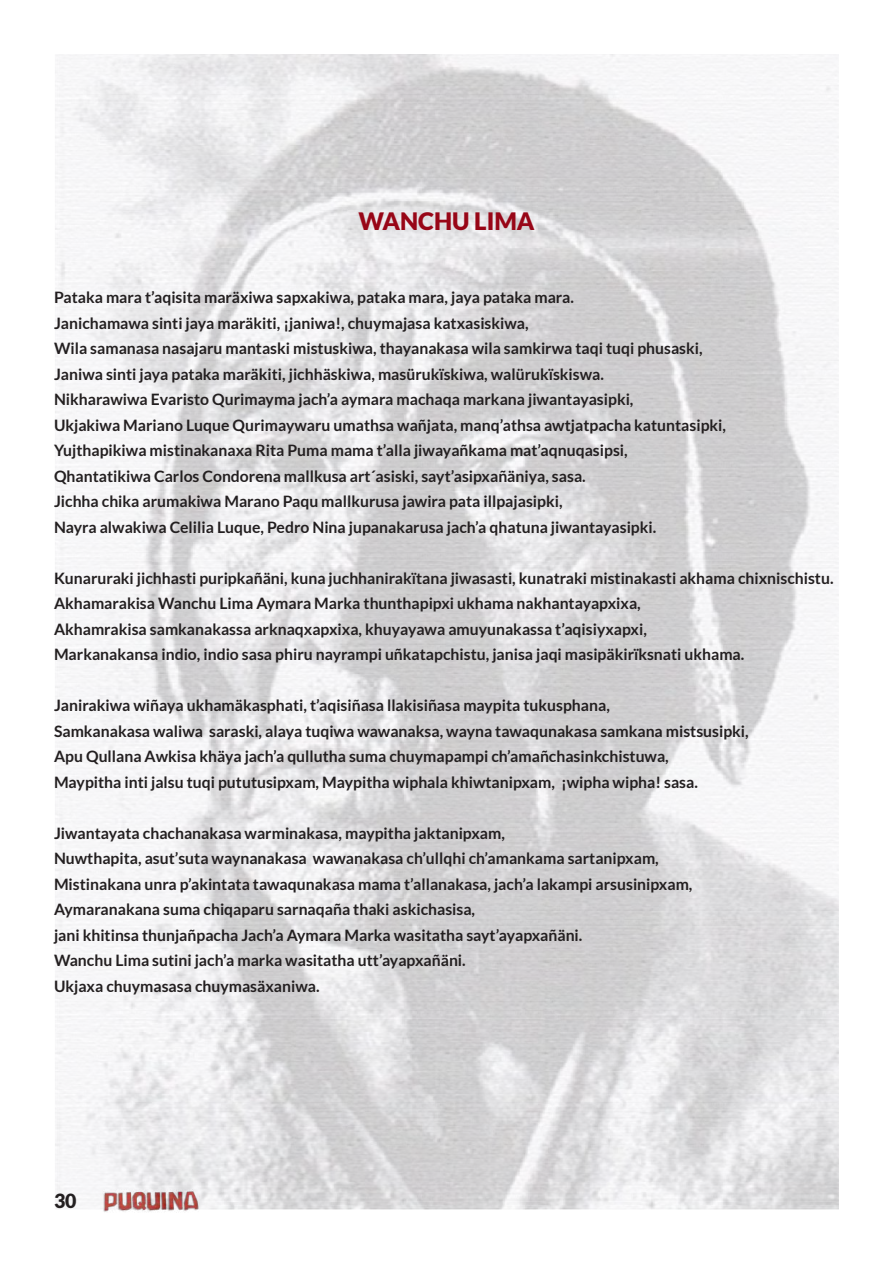
<style>
.page{position:relative;width:893px;height:1263px;background:#fff}
.page>*{position:absolute;margin:0;border:0;box-sizing:border-box;transform-origin:0 0}
.t1{font:900 24px "Lato";color:#980617}
.t2{font:900 19.5px "Lato";color:#231f20}
.t3{font:700 15.75px/25.5px "Lato";color:#231f20}
</style>
<div class="page">
<img style="left:103px;top:1209px;width:97px;height:3px">
<img style="left:55px;top:54px;width:784px;height:1155px">
<h1 class="t1" style="left:358px;top:207px;width:178px">WANCHU LIMA</h1>
<p class="t3" style="left:54px;top:285px;width:674px">Pataka mara t’aqisita maräxiwa sapxakiwa, pataka mara, jaya pataka mara.<br>Janichamawa sinti jaya maräkiti, ¡janiwa!, chuymajasa katxasiskiwa,<br>Wila samanasa nasajaru mantaski mistuskiwa, thayanakasa wila samkirwa taqi tuqi phusaski, Janiwa sinti jaya pataka maräkiti, jichhäskiwa, masürukïskiwa, walürukïskiswa.<br>Nikharawiwa Evaristo Qurimayma jach’a aymara machaqa markana jiwantayasipki,<br>Ukjakiwa Mariano Luque Qurimaywaru umathsa wañjata, manq’athsa awtjatpacha katuntasipki, Yujthapikiwa mistinakanaxa Rita Puma mama t’alla jiwayañkama mat’aqnuqasipsi, Qhantatikiwa Carlos Condorena mallkusa art´asiski, sayt’asipxañäniya, sasa.<br>Jichha chika arumakiwa Marano Paqu mallkurusa jawira pata illpajasipki,<br>Nayra alwakiwa Celilia Luque, Pedro Nina jupanakarusa jach’a qhatuna jiwantayasipki.</p>
<p class="t3" style="left:54px;top:565px;width:781px">Kunaruraki jichhasti puripkañäni, kuna juchhanirakïtana jiwasasti, kunatraki mistinakasti akhama chixnischistu.<br>Akhamarakisa Wanchu Lima Aymara Marka thunthapipxi ukhama nakhantayapxixa,<br>Akhamrakisa samkanakassa arknaqxapxixa, khuyayawa amuyunakassa t’aqisiyxapxi,<br>Markanakansa indio, indio sasa phiru nayrampi uñkatapchistu, janisa jaqi masipäkirïksnati ukhama.</p>
<p class="t3" style="left:54px;top:693px;width:696px">Janirakiwa wiñaya ukhamäkasphati, t’aqisiñasa llakisiñasa maypita tukusphana,<br>Samkanakasa waliwa saraski, alaya tuqiwa wawanaksa, wayna tawaqunakasa samkana mistsusipki, Apu Qullana Awkisa khäya jach’a qullutha suma chuymapampi ch’amañchasinkchistuwa,<br>Maypitha inti jalsu tuqi pututusipxam, Maypitha wiphala khiwtanipxam, ¡wipha wipha! sasa.</p>
<p class="t3" style="left:54px;top:820px;width:640px">Jiwantayata chachanakasa warminakasa, maypitha jaktanipxam,<br>Nuwthapita, asut’suta waynanakasa wawanakasa ch’ullqhi ch’amankama sartanipxam, Mistinakana unra p’akintata tawaqunakasa mama t’allanakasa, jach’a lakampi arsusinipxam, Aymaranakana suma chiqaparu sarnaqaña thaki askichasisa,<br>jani khitinsa thunjañpacha Jach’a Aymara Marka wasitatha sayt’ayapxañäni.<br>Wanchu Lima sutini jach’a marka wasitatha utt’ayapxañäni.<br>Ukjaxa chuymasasa chuymasäxaniwa.</p>
<p class="t2" style="left:54px;top:1190px;width:24px">30</p>
</div>
